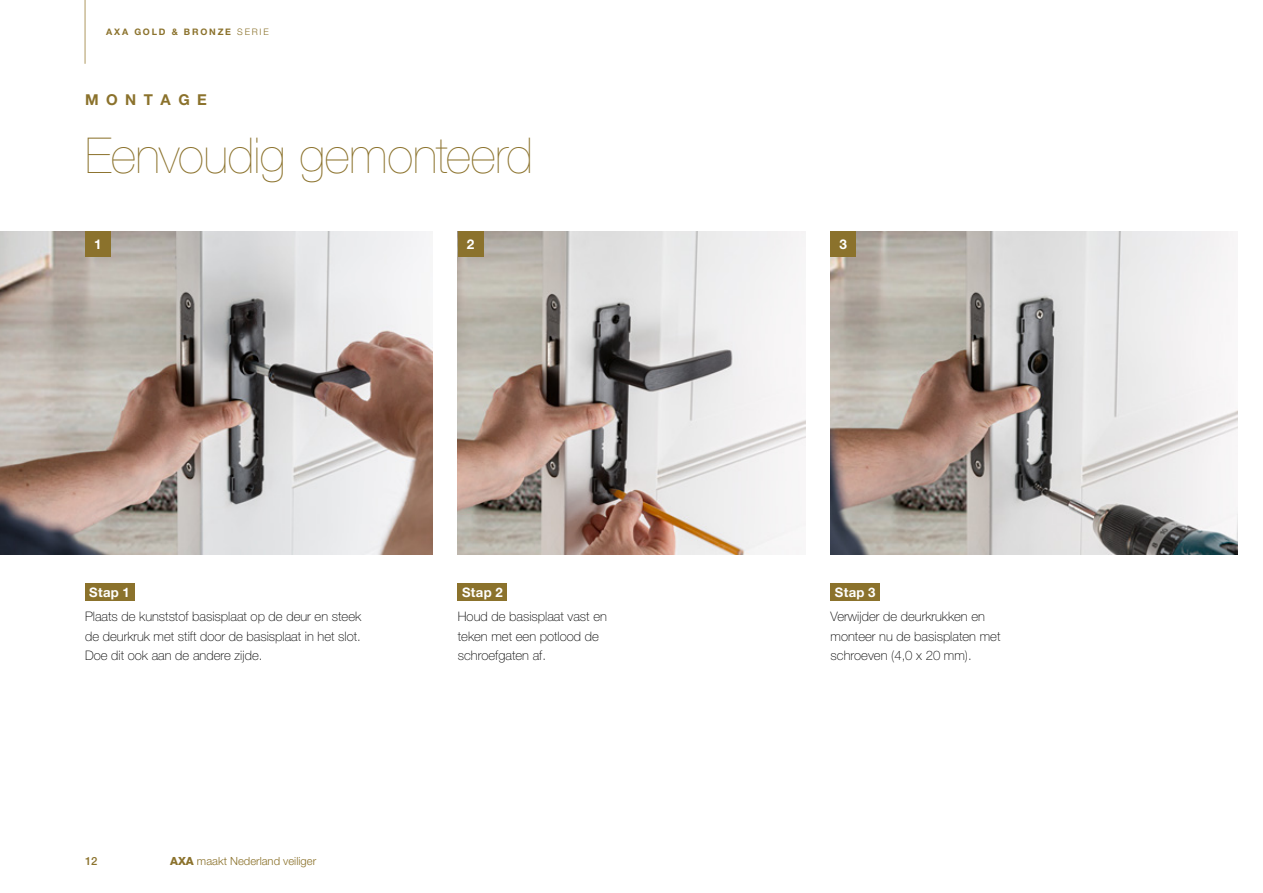
<style>
.page{position:relative;width:1263px;height:893px;background:#fff}
.page>*{position:absolute;margin:0;border:0;box-sizing:border-box;transform-origin:0 0}
.t1{font:200 49.5px "Helvetica Neue LT Pro";letter-spacing:-.01em;color:#8b722c}
.t2{font:700 15px "Helvetica Neue LT Pro";letter-spacing:.5em;color:#8b722c}
.t3{font:700 13.5px "Helvetica Neue LT Pro";color:#fff}
.t4{font:100 13.2px/19.5px "Helvetica Neue LT Pro";color:#000}
.t5{font:700 13.2px "Helvetica Neue LT Pro";letter-spacing:.025em;color:#fff}
.t6{font:300 11.25px "Helvetica Neue LT Pro";color:#8b722c}
.t7{font:500 11.25px "Helvetica Neue LT Pro";color:#8b722c}
.t8{font:700 9px "Helvetica Neue LT Pro";letter-spacing:.2em;color:#8b722c}
.s1{font-weight:300}
.s2{font-weight:800}
</style>
<div class="page">
<img style="left:0;top:231px;width:432px;height:323px">
<img style="left:458px;top:231px;width:347px;height:323px">
<img style="left:831px;top:231px;width:406px;height:323px">
<div style="left:85px;top:231px;width:26px;height:26px;background:#8b722c"></div>
<div style="left:458px;top:231px;width:25px;height:26px;background:#8b722c"></div>
<div style="left:831px;top:231px;width:25px;height:26px;background:#8b722c"></div>
<div style="left:85px;top:583px;width:49px;height:18px;background:#8b722c"></div>
<div style="left:458px;top:583px;width:49px;height:18px;background:#8b722c"></div>
<div style="left:831px;top:583px;width:49px;height:18px;background:#8b722c"></div>
<hr style="left:85px;top:0;width:1px;height:64px;background:#ae985f">
<p class="t8" style="left:106px;top:26px;width:164px">AXA GOLD &amp; BRONZE <span class="s1">SERIE</span></p>
<p class="t2" style="left:85px;top:90px;width:123px">MONTAGE</p>
<h1 class="t1" style="left:85px;top:127px;width:449px">Eenvoudig gemonteerd</h1>
<p class="t3" style="left:94px;top:236px;width:9px">1</p>
<p class="t3" style="left:467px;top:236px;width:9px">2</p>
<p class="t3" style="left:840px;top:236px;width:9px">3</p>
<p class="t5" style="left:89px;top:584px;width:42px">Stap 1</p>
<p class="t4" style="left:85px;top:607px;width:278px;text-align:justify">Plaats de kunststof basisplaat op de deur en steek de deurkruk met stift door de basisplaat in het slot.<br>Doe dit ook aan de andere zijde.</p>
<p class="t7" style="left:85px;top:854px;width:14px">12</p>
<p class="t6" style="left:170px;top:854px;width:148px"><span class="s2">AXA</span> maakt Nederland veiliger</p>
<p class="t5" style="left:462px;top:584px;width:42px">Stap 2</p>
<p class="t4" style="left:458px;top:607px;width:151px">Houd de basisplaat vast en teken met een potlood de schroefgaten af.</p>
<p class="t5" style="left:835px;top:584px;width:42px">Stap 3</p>
<p class="t4" style="left:831px;top:607px;width:171px">Verwijder de deurkrukken en monteer nu de basisplaten met schroeven (4,0 x 20 mm).</p>
</div>
